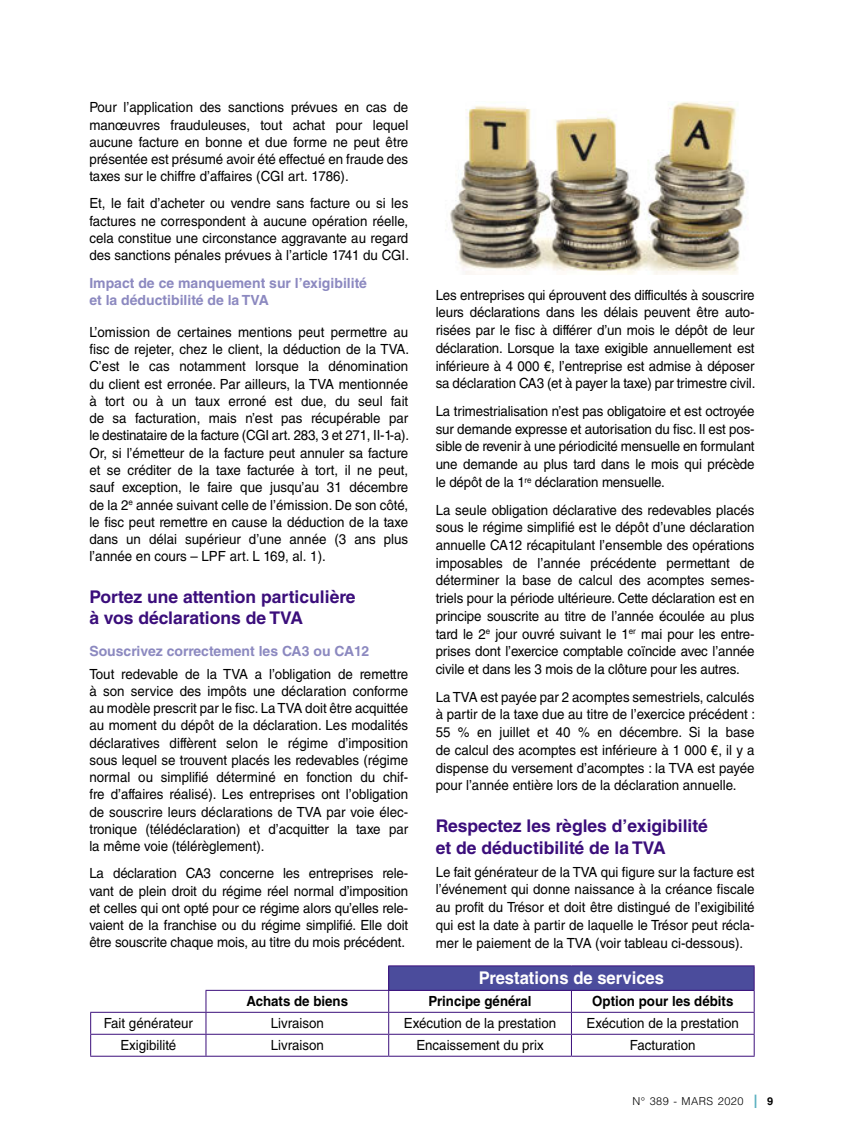
<style>
.page{position:relative;width:844px;height:1141px;background:#fff}
.page>*{position:absolute;margin:0;border:0;box-sizing:border-box;transform-origin:0 0}
._09_t0{font:700 17.5px/21.5px "Helvetica LT Std";color:#3b0e7b}
._03_texte{font:700 17.5px "Helvetica LT Std";color:#fff;scale:.95 1}
._03_texte-2{font:14px/17.3px "Helvetica LT Std";color:#000;text-align:justify;scale:.95 1}
._09_t1{font:700 14px/17.3px "Helvetica LT Std";color:#8c89c0}
._03_texte-3{font:700 14px "Helvetica LT Std";color:#000;scale:.95 1}
.lma-footer_parution{font:300 10.85px "Helvetica LT Std";letter-spacing:.04em;color:#000}
.t1{font:700 10.85px "Helvetica LT Std";color:#000}
</style>
<div class="page">
<svg style="left:754px;top:1095px;width:2px;height:13px"></svg>
<img style="left:445px;top:102px;width:301px;height:173px">
<div style="left:388px;top:966px;width:366px;height:24px;background:#4b4c9c"></div>
<hr style="left:388px;top:965px;width:183px;height:1px;background:#3b0e7b">
<hr style="left:571px;top:965px;width:183px;height:1px;background:#3b0e7b">
<hr style="left:205px;top:990px;width:183px;height:1px;background:#3b0e7b">
<hr style="left:388px;top:990px;width:183px;height:1px;background:#3b0e7b">
<hr style="left:571px;top:990px;width:183px;height:1px;background:#3b0e7b">
<hr style="left:90px;top:1012px;width:116px;height:1px;background:#3b0e7b">
<hr style="left:206px;top:1012px;width:182px;height:1px;background:#3b0e7b">
<hr style="left:388px;top:1012px;width:183px;height:1px;background:#3b0e7b">
<hr style="left:571px;top:1012px;width:183px;height:1px;background:#3b0e7b">
<hr style="left:90px;top:1034px;width:116px;height:1px;background:#3b0e7b">
<svg style="left:90px;top:1013px;width:1px;height:43px"></svg>
<hr style="left:206px;top:1034px;width:182px;height:1px;background:#3b0e7b">
<svg style="left:205px;top:991px;width:1px;height:65px"></svg>
<hr style="left:388px;top:1034px;width:183px;height:1px;background:#3b0e7b">
<svg style="left:388px;top:966px;width:1px;height:90px"></svg>
<hr style="left:571px;top:1034px;width:183px;height:1px;background:#3b0e7b">
<svg style="left:571px;top:991px;width:1px;height:65px"></svg>
<svg style="left:753px;top:966px;width:1px;height:90px"></svg>
<hr style="left:90px;top:1056px;width:116px;height:1px;background:#3b0e7b">
<hr style="left:206px;top:1056px;width:182px;height:1px;background:#3b0e7b">
<hr style="left:388px;top:1056px;width:183px;height:1px;background:#3b0e7b">
<hr style="left:571px;top:1056px;width:183px;height:1px;background:#3b0e7b">
<p class="_03_texte-2" style="left:89px;top:99px;width:337px">Pour l’application des sanctions prévues en cas de manœuvres frauduleuses, tout achat pour lequel aucune facture en bonne et due forme ne peut être présentée est présumé avoir été effectué en fraude des taxes sur le chiffre d’affaires (CGI art. 1786).</p>
<p class="_03_texte-2" style="left:89px;top:195px;width:338px">Et, le fait d’acheter ou vendre sans facture ou si les factures ne correspondent à aucune opération réelle, cela constitue une circonstance aggravante au regard des sanctions pénales prévues à l’article 1741 du CGI.</p>
<p class="_09_t1" style="left:89px;top:274px;width:279px">Impact de ce manquement sur l’exigibilité et la déductibilité de la TVA</p>
<p class="_03_texte-2" style="left:89px;top:323px;width:338px">L’omission de certaines mentions peut permettre au fisc de rejeter, chez le client, la déduction de la TVA.<br>C’est le cas notamment lorsque la dénomination du client est erronée. Par ailleurs, la TVA mentionnée à tort ou à un taux erroné est due, du seul fait de sa facturation, mais n’est pas récupérable par le destinataire de la facture (CGI art. 283, 3 et 271, II-1-a).<br>Or, si l’émetteur de la facture peut annuler sa facture et se créditer de la taxe facturée à tort, il ne peut, sauf exception, le faire que jusqu’au 31 décembre de la 2<sup>e</sup> année suivant celle de l’émission. De son côté, le fisc peut remettre en cause la déduction de la taxe dans un délai supérieur d’une année (3 ans plus l’année en cours – LPF art. L 169, al. 1).</p>
<p class="_09_t0" style="left:89px;top:586px;width:268px">Portez une attention particulière à vos déclarations de TVA</p>
<p class="_09_t1" style="left:89px;top:643px;width:281px">Souscrivez correctement les CA3 ou CA12</p>
<p class="_03_texte-2" style="left:89px;top:665px;width:337px">Tout redevable de la TVA a l’obligation de remettre à son service des impôts une déclaration conforme au modèle prescrit par le fisc. La TVA doit être acquittée au moment du dépôt de la déclaration. Les modalités déclaratives diffèrent selon le régime d’imposition sous lequel se trouvent placés les redevables (régime normal ou simplifié déterminé en fonction du chif&shy;fre d’affaires réalisé). Les entreprises ont l’obligation de souscrire leurs déclarations de TVA par voie élec&shy;tronique (télédéclaration) et d’acquitter la taxe par la même voie (télérèglement).</p>
<p class="_03_texte-2" style="left:89px;top:865px;width:337px">La déclaration CA3 concerne les entreprises rele&shy;vant de plein droit du régime réel normal d’imposition et celles qui ont opté pour ce régime alors qu’elles rele&shy;vaient de la franchise ou du régime simplifié. Elle doit être souscrite chaque mois, au titre du mois précédent.</p>
<p class="_03_texte-2" style="left:435px;top:286px;width:338px">Les entreprises qui éprouvent des difficultés à souscrire leurs déclarations dans les délais peuvent être auto&shy;risées par le fisc à différer d’un mois le dépôt de leur déclaration. Lorsque la taxe exigible annuellement est inférieure à 4 000 €, l’entreprise est admise à déposer sa déclaration CA3 (et à payer la taxe) par trimestre civil.</p>
<p class="_03_texte-2" style="left:435px;top:402px;width:337px">La trimestrialisation n’est pas obligatoire et est octroyée sur demande expresse et autorisation du fisc. Il est pos&shy;sible de revenir à une périodicité mensuelle en formulant une demande au plus tard dans le mois qui précède le dépôt de la 1<sup>re</sup> déclaration mensuelle.</p>
<p class="_03_texte-2" style="left:435px;top:501px;width:337px">La seule obligation déclarative des redevables placés sous le régime simplifié est le dépôt d’une déclaration annuelle CA12 récapitulant l’ensemble des opérations imposables de l’année précédente permettant de déterminer la base de calcul des acomptes semes&shy;triels pour la période ultérieure. Cette déclaration est en principe souscrite au titre de l’année écoulée au plus tard le 2<sup>e</sup> jour ouvré suivant le 1<sup>er</sup> mai pour les entre&shy;prises dont l’exercice comptable coïncide avec l’année civile et dans les 3 mois de la clôture pour les autres.</p>
<p class="_03_texte-2" style="left:435px;top:688px;width:338px">La TVA est payée par 2 acomptes semestriels, calculés à partir de la taxe due au titre de l’exercice précédent :<br>55 % en juillet et 40 % en décembre. Si la base de calcul des acomptes est inférieure à 1 000 €, il y a dispense du versement d’acomptes : la TVA est payée pour l’année entière lors de la déclaration annuelle.</p>
<p class="_09_t0" style="left:435px;top:815px;width:273px">Respectez les règles d’exigibilité et de déductibilité de la TVA</p>
<p class="_03_texte-2" style="left:435px;top:863px;width:337px">Le fait générateur de la TVA qui figure sur la facture est l’événement qui donne naissance à la créance fiscale au profit du Trésor et doit être distingué de l’exigibilité qui est la date à partir de laquelle le Trésor peut récla&shy;mer le paiement de la TVA (voir tableau ci-dessous).</p>
<p class="_03_texte" style="left:478px;top:968px;width:196px">Prestations de services</p>
<p class="_03_texte-3" style="left:246px;top:993px;width:108px">Achats de biens</p>
<p class="_03_texte-3" style="left:428px;top:993px;width:110px">Principe général</p>
<p class="_03_texte-3" style="left:592px;top:993px;width:150px">Option pour les débits</p>
<p class="_03_texte-2" style="left:104px;top:1015px;width:95px">Fait générateur</p>
<p class="_03_texte-2" style="left:271px;top:1015px;width:57px">Livraison</p>
<p class="_03_texte-2" style="left:404px;top:1015px;width:162px">Exécution de la prestation</p>
<p class="_03_texte-2" style="left:586px;top:1015px;width:162px">Exécution de la prestation</p>
<p class="_03_texte-2" style="left:120px;top:1037px;width:60px">Exigibilité</p>
<p class="_03_texte-2" style="left:271px;top:1037px;width:57px">Livraison</p>
<p class="_03_texte-2" style="left:416px;top:1037px;width:136px">Encaissement du prix</p>
<p class="_03_texte-2" style="left:629px;top:1037px;width:71px">Facturation</p>
<p class="lma-footer_parution" style="left:632px;top:1095px;width:112px">N° 389 - MARS 2020</p>
<p class="t1" style="left:767px;top:1095px;width:8px">9</p>
</div>
